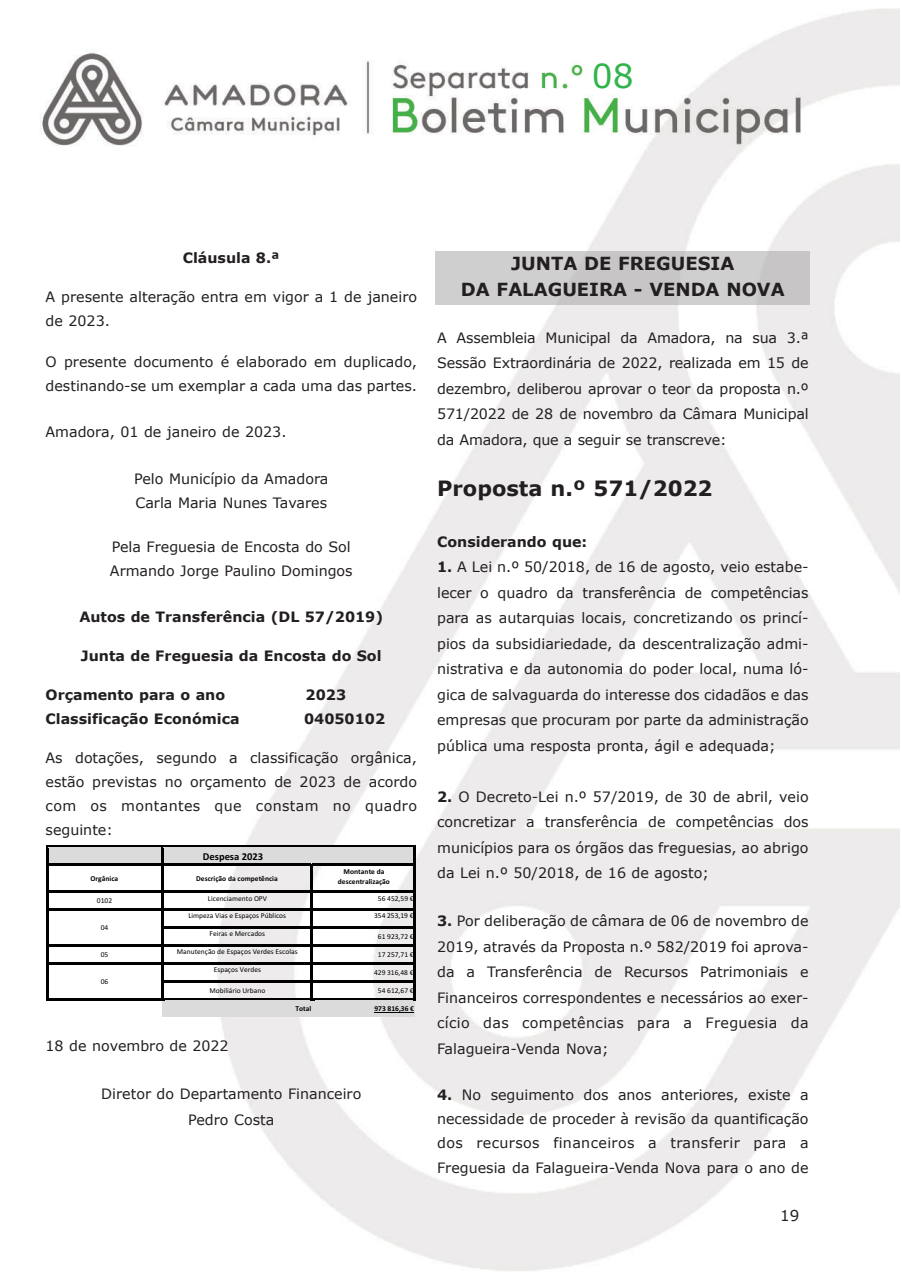
<style>
.page{position:relative;width:902px;height:1272px;background:#fff}
.page>*{position:absolute;margin:0;border:0;box-sizing:border-box;transform-origin:0 0}
.t1{font:33px "Verdana";color:#31b44b}
.t2{font:700 21px "Verdana";color:#231f20}
.t3{font:700 18px/25.5px "Verdana";color:#231f20;text-align:center}
.t4{font:15px "Verdana";color:#231f20}
.t5{font:14.25px/25.5px "Verdana";color:#231f20;text-align:justify}
.t6{font:700 14.25px "Verdana";color:#231f20}
.t7{font:700 10.5px "Calibri";letter-spacing:-.005em;color:#000}
.t8{font:7.5px "Calibri";color:#000}
.t9{font:700 7.5px/9.9px "Calibri";color:#000;text-align:center}
.s1{font-weight:700}
</style>
<div class="page">
<img style="left:40px;top:9px;width:859px;height:1262px">
<div style="left:49px;top:847px;width:113px;height:16px;background:#dbdbdb"></div>
<div style="left:163px;top:847px;width:251px;height:16px;background:#dbdbdb"></div>
<hr style="left:47px;top:845px;width:114px;height:2px;background:#000">
<hr style="left:163px;top:845px;width:250px;height:2px;background:#000">
<svg style="left:47px;top:847px;width:2px;height:19px"></svg>
<hr style="left:49px;top:863px;width:112px;height:3px;background:#000">
<svg style="left:161px;top:845px;width:2px;height:21px"></svg>
<hr style="left:163px;top:863px;width:147px;height:3px;background:#000">
<hr style="left:313px;top:863px;width:100px;height:3px;background:#000">
<svg style="left:413px;top:845px;width:2px;height:21px"></svg>
<hr style="left:47px;top:866px;width:2px;height:24px;background:#000">
<hr style="left:161px;top:866px;width:2px;height:24px;background:#000">
<hr style="left:310px;top:866px;width:3px;height:24px;background:#000">
<hr style="left:413px;top:866px;width:2px;height:24px;background:#000">
<hr style="left:49px;top:890px;width:112px;height:2px;background:#000">
<hr style="left:163px;top:890px;width:147px;height:2px;background:#000">
<hr style="left:313px;top:890px;width:100px;height:2px;background:#000">
<hr style="left:310px;top:893px;width:3px;height:15px;background:#000">
<hr style="left:49px;top:908px;width:112px;height:2px;background:#000">
<hr style="left:163px;top:908px;width:147px;height:2px;background:#000">
<hr style="left:313px;top:908px;width:100px;height:2px;background:#000">
<hr style="left:310px;top:911px;width:3px;height:15px;background:#000">
<hr style="left:163px;top:926px;width:147px;height:2px;background:#000">
<hr style="left:313px;top:926px;width:100px;height:2px;background:#000">
<hr style="left:310px;top:929px;width:3px;height:15px;background:#000">
<hr style="left:49px;top:944px;width:112px;height:2px;background:#000">
<hr style="left:163px;top:944px;width:147px;height:2px;background:#000">
<hr style="left:313px;top:944px;width:100px;height:2px;background:#000">
<hr style="left:310px;top:947px;width:3px;height:15px;background:#000">
<hr style="left:49px;top:962px;width:112px;height:2px;background:#000">
<hr style="left:163px;top:962px;width:147px;height:2px;background:#000">
<hr style="left:313px;top:962px;width:100px;height:2px;background:#000">
<hr style="left:310px;top:964px;width:3px;height:15px;background:#000">
<hr style="left:163px;top:979px;width:147px;height:3px;background:#000">
<hr style="left:313px;top:979px;width:100px;height:3px;background:#000">
<hr style="left:310px;top:982px;width:3px;height:16px;background:#000">
<div style="left:162px;top:1000px;width:150px;height:16px;background:#dbdbdb"></div>
<div style="left:312px;top:1000px;width:102px;height:16px;background:#dbdbdb"></div>
<hr style="left:374px;top:1011px;width:40px;height:1px;background:#000">
<svg style="left:47px;top:890px;width:2px;height:108px"></svg>
<hr style="left:47px;top:998px;width:114px;height:2px;background:#000">
<svg style="left:161px;top:890px;width:4px;height:111px"></svg>
<hr style="left:163px;top:998px;width:147px;height:2px;background:#000">
<hr style="left:313px;top:998px;width:100px;height:2px;background:#000">
<svg style="left:413px;top:890px;width:2px;height:111px"></svg>
<div style="left:435px;top:251px;width:375px;height:53px;background:#d0cfd0"></div>
<h1 class="t1" style="left:591px;top:55px;width:43px">08</h1>
<p class="t6" style="left:183px;top:249px;width:99px">Cláusula 8.ª</p>
<p class="t5" style="left:46px;top:285px;width:373px;line-height:24px">A presente alteração entra em vigor a 1 de janeiro de 2023.</p>
<p class="t5" style="left:46px;top:349px;width:373px;line-height:24px">O presente documento é elaborado em duplicado, destinando-se um exemplar a cada uma das partes.</p>
<p class="t5" style="left:46px;top:419px;width:242px">Amadora, 01 de janeiro de 2023.</p>
<p class="t5" style="left:134px;top:466px;width:196px;line-height:24px">Pelo Município da Amadora<br>Carla Maria Nunes Tavares</p>
<p class="t5" style="left:110px;top:534px;width:244px;line-height:24px">Pela Freguesia de Encosta do Sol<br>Armando Jorge Paulino Domingos</p>
<p class="t6" style="left:79px;top:607px;width:305px">Autos de Transferência (DL 57/2019)</p>
<p class="t6" style="left:81px;top:646px;width:302px">Junta de Freguesia da Encosta do Sol</p>
<p class="t6" style="left:46px;top:685px;width:181px">Orçamento para o ano</p>
<p class="t6" style="left:305px;top:685px;width:42px">2023</p>
<p class="t6" style="left:46px;top:709px;width:196px">Classificação Económica</p>
<p class="t6" style="left:304px;top:709px;width:83px">04050102</p>
<p class="t5" style="left:46px;top:745px;width:373px;line-height:24px">As dotações, segundo a classificação orgânica, estão previstas no orçamento de 2023 de acordo com os montantes que constam no quadro seguinte:</p>
<p class="t7" style="left:203px;top:852px;width:62px">Despesa 2023</p>
<p class="t9" style="left:90px;top:873px;width:29px">Orgânica</p>
<p class="t9" style="left:196px;top:873px;width:83px">Descrição da competência</p>
<p class="t9" style="left:338px;top:866px;width:53px">Montante da descentralização</p>
<p class="t8" style="left:97px;top:898px;width:17px">0102</p>
<p class="t8" style="left:208px;top:895px;width:61px">Licenciamento OPV</p>
<p class="t8" style="left:378px;top:894px;width:37px">56 452,59 €</p>
<p class="t8" style="left:101px;top:924px;width:9px">04</p>
<p class="t8" style="left:188px;top:913px;width:99px">Limpeza Vias e Espaços Públicos</p>
<p class="t8" style="left:374px;top:912px;width:41px">354 253,19 €</p>
<p class="t8" style="left:209px;top:931px;width:57px">Feiras e Mercados</p>
<p class="t8" style="left:378px;top:933px;width:37px">61 923,72 €</p>
<p class="t8" style="left:101px;top:951px;width:9px">05</p>
<p class="t8" style="left:177px;top:949px;width:122px">Manutenção de Espaços Verdes Escolas</p>
<p class="t8" style="left:378px;top:951px;width:37px">17 257,71 €</p>
<p class="t8" style="left:101px;top:978px;width:9px">06</p>
<p class="t8" style="left:214px;top:966px;width:49px">Espaços Verdes</p>
<p class="t8" style="left:374px;top:969px;width:41px">429 316,48 €</p>
<p class="t8" style="left:209px;top:987px;width:57px">Mobiliário Urbano</p>
<p class="t8" style="left:378px;top:987px;width:37px">54 612,67 €</p>
<p class="t9" style="left:295px;top:1004px;width:17px">Total</p>
<p class="t9" style="left:374px;top:1004px;width:41px">973 816,36 €</p>
<p class="t5" style="left:46px;top:1032px;width:185px">18 de novembro de 2022</p>
<p class="t5" style="left:101px;top:1080px;width:261px;text-align:center">Diretor do Departamento Financeiro<br>Pedro Costa</p>
<p class="t3" style="left:461px;top:250px;width:325px">JUNTA DE FREGUESIA<br>DA FALAGUEIRA - VENDA NOVA</p>
<p class="t5" style="left:437px;top:324px;width:373px">A Assembleia Municipal da Amadora, na sua 3.ª Sessão Extraordinária de 2022, realizada em 15 de dezembro, deliberou aprovar o teor da proposta n.º 571/2022 de 28 de novembro da Câmara Municipal da Amadora, que a seguir se transcreve:</p>
<h2 class="t2" style="left:437px;top:474px;width:277px">Proposta n.º 571/2022</h2>
<p class="t6" style="left:437px;top:532px;width:152px">Considerando que:</p>
<p class="t5" style="left:437px;top:553px;width:373px"><span class="s1">1.</span> A Lei n.º 50/2018, de 16 de agosto, veio estabe&shy;lecer o quadro da transferência de competências para as autarquias locais, concretizando os princí&shy;pios da subsidiariedade, da descentralização admi&shy;nistrativa e da autonomia do poder local, numa ló&shy;gica de salvaguarda do interesse dos cidadãos e das empresas que procuram por parte da administração pública uma resposta pronta, ágil e adequada;</p>
<p class="t5" style="left:437px;top:783px;width:373px"><span class="s1">2.</span> O Decreto-Lei n.º 57/2019, de 30 de abril, veio concretizar a transferência de competências dos municípios para os órgãos das freguesias, ao abrigo da Lei n.º 50/2018, de 16 de agosto;</p>
<p class="t5" style="left:437px;top:907px;width:373px"><span class="s1">3.</span> Por deliberação de câmara de 06 de novembro de 2019, através da Proposta n.º 582/2019 foi aprova&shy;da a Transferência de Recursos Patrimoniais e Financeiros correspondentes e necessários ao exer&shy;cício das competências para a Freguesia da Falagueira-Venda Nova;</p>
<p class="t5" style="left:437px;top:1082px;width:373px;line-height:24px"><span class="s1">4.</span> No seguimento dos anos anteriores, existe a necessidade de proceder à revisão da quantificação dos recursos financeiros a transferir para a Freguesia da Falagueira-Venda Nova para o ano de</p>
<p class="t4" style="left:780px;top:1205px;width:21px">19</p>
</div>
